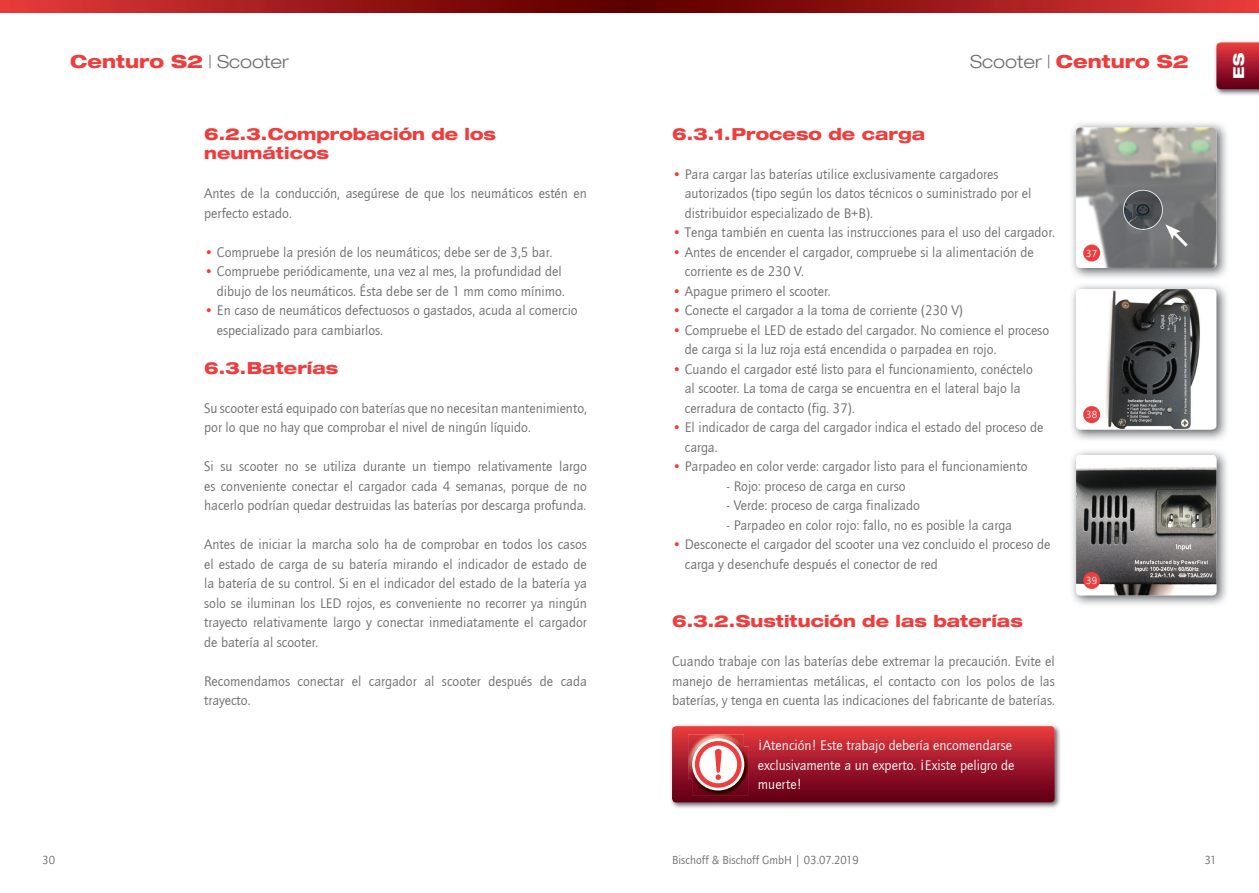
<style>
.page{position:relative;width:1259px;height:893px;background:#fff}
.page>*{position:absolute;margin:0;border:0;box-sizing:border-box;transform-origin:0 0}
.t1{font:800 18px "Helve Neu Hea Ext";color:#ee3d3c}
.t2{font:800 16.5px/19.5px "Helve Neu Hea Ext";color:#ee3d3c}
.t3{font:800 15px "Helve Neu Hea Ext";color:#fff}
.t4{font:14.25px/19.5px "Quay Sans";color:#6c6d70}
.t5{font:14.25px/19.5px "Quay Sans";color:#fff}
.t6{font:12px "Quay Sans";color:#6c6d70}
.t7{font:10.5px "Quay Sans";color:#fff}
.s1{font-family:"Helve Neu Lig Ext";font-weight:300;color:#6c6d70}
.s2{color:#ee3d3c}
</style>
<div class="page">
<svg style="left:0;top:0;width:629px;height:12px;background:#9e1a1a"></svg>
<svg style="left:629px;top:0;width:630px;height:12px;background:#9e1a1a"></svg>
<img style="left:1215px;top:41px;width:44px;height:54px">
<svg style="left:1216px;top:43px;width:43px;height:46px;background:#a31c2c"></svg>
<img style="left:671px;top:725px;width:389px;height:83px">
<svg style="left:672px;top:726px;width:382px;height:77px;background:#a82735"></svg>
<div style="left:695px;top:741px;width:46px;height:47px;border:4px solid #ee3d3c;border-radius:50%"></div>
<img style="left:1072px;top:123px;width:155px;height:155px">
<img style="left:1076px;top:128px;width:140px;height:140px">
<div style="left:1083px;top:244px;width:17px;height:17px;background:#ee3d3c;border-radius:50%"></div>
<img style="left:1072px;top:285px;width:155px;height:155px">
<div style="left:1076px;top:289px;width:140px;height:140px;background:#fff;border-radius:4px"></div>
<img style="left:1076px;top:289px;width:124px;height:140px">
<div style="left:1083px;top:406px;width:17px;height:17px;background:#ee3d3c;border-radius:50%"></div>
<img style="left:1072px;top:451px;width:155px;height:154px">
<img style="left:1076px;top:455px;width:140px;height:140px">
<div style="left:1083px;top:572px;width:17px;height:17px;background:#ee3d3c;border-radius:50%"></div>
<svg style="left:1165px;top:224px;width:26px;height:26px"></svg>
<p class="t1" style="left:70px;top:50px;width:220px">Centuro S2 <span class="s1">| Scooter</span></p>
<p class="t1" style="left:970px;top:50px;width:220px"><span class="s1">Scooter |</span> Centuro S2</p>
<p class="t2" style="left:204px;top:123px;width:293px">6.2.3. Comprobación de los neumáticos</p>
<p class="t4" style="left:204px;top:184px;width:384px">Antes de la conducción, asegúrese de que los neumáticos estén en perfecto estado.</p>
<p class="t4" style="left:204px;top:242px;width:349px"><span class="s2">•</span> Compruebe la presión de los neumáticos; debe ser de 3,5 bar.</p>
<p class="t4" style="left:204px;top:262px;width:362px;text-align:right"><span class="s2">•</span> Compruebe periódicamente, una vez al mes, la profundidad del dibujo de los neumáticos. Ésta debe ser de 1 mm como mínimo.</p>
<p class="t4" style="left:217px;top:301px;width:362px;text-indent:-13px"><span class="s2">•</span> En caso de neumáticos defectuosos o gastados, acuda al comercio especializado para cambiarlos.</p>
<p class="t2" style="left:204px;top:357px;width:136px">6.3. Baterías</p>
<p class="t4" style="left:204px;top:398px;width:384px">Su scooter está equipado con baterías que no necesitan mantenimiento, por lo que no hay que comprobar el nivel de ningún líquido.</p>
<p class="t4" style="left:204px;top:457px;width:384px;text-align:justify">Si su scooter no se utiliza durante un tiempo relativamente largo es conveniente conectar el cargador cada 4 semanas, porque de no hacerlo podrían quedar destruidas las baterías por descarga profunda.</p>
<p class="t4" style="left:204px;top:535px;width:384px;text-align:justify">Antes de iniciar la marcha solo ha de comprobar en todos los casos el estado de carga de su batería mirando el indicador de estado de la batería de su control. Si en el indicador del estado de la batería ya solo se iluminan los LED rojos, es conveniente no recorrer ya ningún trayecto relativamente largo y conectar inmediatamente el cargador de batería al scooter.</p>
<p class="t4" style="left:204px;top:671px;width:384px">Recomendamos conectar el cargador al scooter después de cada trayecto.</p>
<p class="t2" style="left:672px;top:123px;width:255px">6.3.1. Proceso de carga</p>
<p class="t4" style="left:685px;top:164px;width:348px;text-indent:-13px"><span class="s2">•</span> Para cargar las baterías utilice exclusivamente cargadores autorizados (tipo según los datos técnicos o suministrado por el distribuidor especializado de B+B).</p>
<p class="t4" style="left:672px;top:223px;width:384px"><span class="s2">•</span> Tenga también en cuenta las instrucciones para el uso del cargador.</p>
<p class="t4" style="left:685px;top:242px;width:350px;text-indent:-13px"><span class="s2">•</span> Antes de encender el cargador, compruebe si la alimentación de corriente es de 230 V.</p>
<p class="t4" style="left:672px;top:281px;width:160px"><span class="s2">•</span> Apague primero el scooter.</p>
<p class="t4" style="left:672px;top:301px;width:292px"><span class="s2">•</span> Conecte el cargador a la toma de corriente (230 V)</p>
<p class="t4" style="left:685px;top:320px;width:366px;text-indent:-13px"><span class="s2">•</span> Compruebe el LED de estado del cargador. No comience el proceso de carga si la luz roja está encendida o parpadea en rojo.</p>
<p class="t4" style="left:685px;top:359px;width:349px;text-indent:-13px"><span class="s2">•</span> Cuando el cargador esté listo para el funcionamiento, conéctelo al scooter. La toma de carga se encuentra en el lateral bajo la cerradura de contacto (fig. 37).</p>
<p class="t4" style="left:685px;top:418px;width:360px;text-indent:-13px"><span class="s2">•</span> El indicador de carga del cargador indica el estado del proceso de carga.</p>
<p class="t4" style="left:672px;top:457px;width:357px"><span class="s2">•</span> Parpadeo en color verde: cargador listo para el funcionamiento</p>
<p class="t4" style="left:726px;top:476px;width:180px">- Rojo: proceso de carga en curso</p>
<p class="t4" style="left:726px;top:496px;width:195px">- Verde: proceso de carga finalizado</p>
<p class="t4" style="left:726px;top:515px;width:287px">- Parpadeo en color rojo: fallo, no es posible la carga</p>
<p class="t4" style="left:685px;top:535px;width:367px;text-indent:-13px"><span class="s2">•</span> Desconecte el cargador del scooter una vez concluido el proceso de carga y desenchufe después el conector de red</p>
<p class="t2" style="left:672px;top:611px;width:352px">6.3.2. Sustitución de las baterías</p>
<p class="t4" style="left:672px;top:652px;width:384px;text-align:justify">Cuando trabaje con las baterías debe extremar la precaución. Evite el manejo de herramientas metálicas, el contacto con los polos de las baterías, y tenga en cuenta las indicaciones del fabricante de baterías.</p>
<p class="t5" style="left:758px;top:736px;width:258px">¡Atención! Este trabajo debería encomendarse exclusivamente a un experto. ¡Existe peligro de muerte!</p>
<p class="t7" style="left:1086px;top:247px;width:13px">37</p>
<p class="t7" style="left:1086px;top:409px;width:13px">38</p>
<p class="t7" style="left:1086px;top:575px;width:13px">39</p>
<p class="t3" style="left:1229px;top:79px;width:27px;rotate:-90deg">ES</p>
<p class="t6" style="left:672px;top:853px;width:188px">Bischoff &amp; Bischoff GmbH | 03.07.2019</p>
<p class="t6" style="left:43px;top:853px;width:14px">30</p>
<p class="t6" style="left:1204px;top:853px;width:13px">31</p>
</div>
